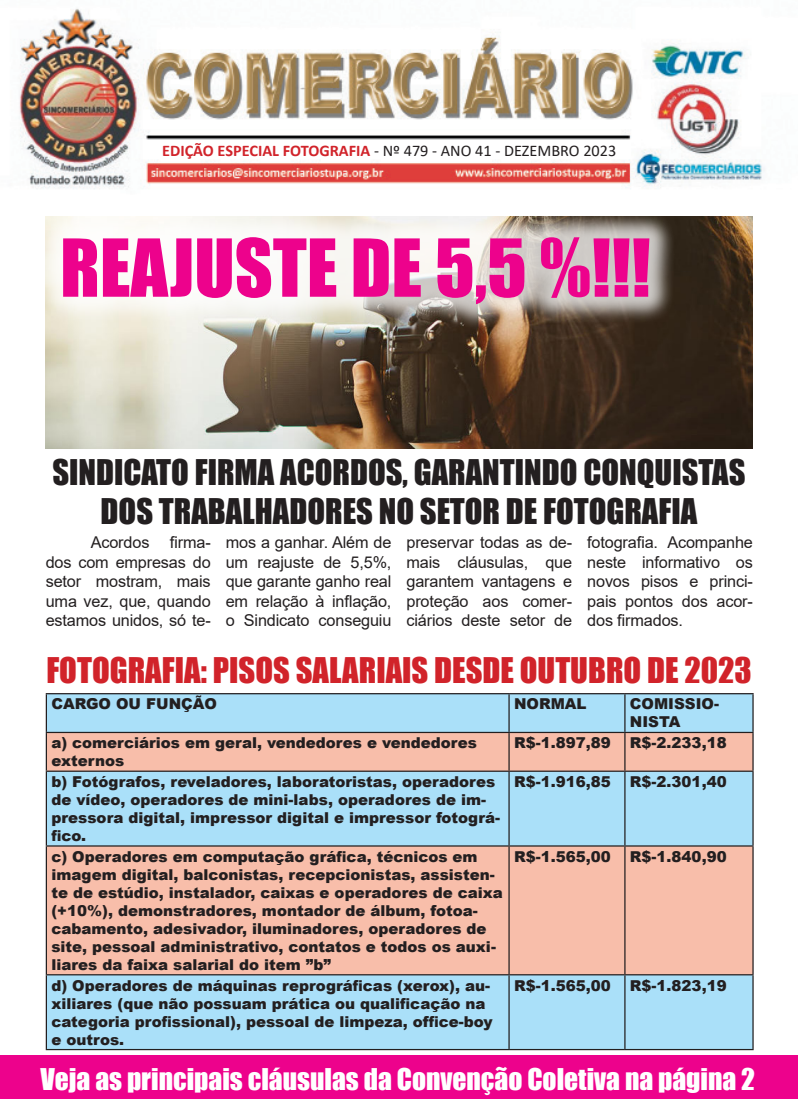
<style>
.page{position:relative;width:798px;height:1099px;background:#fff}
.page>*{position:absolute;margin:0;border:0;box-sizing:border-box;transform-origin:0 0}
.t1{font:73.75px "Impact";color:#ed028c}
.t2{font:32.5px/39px "Impact";color:#231f20;text-align:center}
.t3{font:32.5px "Impact";color:#d1232a}
.t4{font:27.5px "Impact";color:#fff}
.t5{font:16.25px/19.5px "Arial";letter-spacing:-.01em;color:#231f20;text-align:justify}
.t6{font:16.25px "Calibri";color:#231f20}
.t7{font:900 15px/18px "Arial";color:#231f20}
.s1{font-weight:700;color:#d1232a}
</style>
<div class="page">
<div style="left:0;top:1054px;width:797px;height:44px;background:#ed028c"></div>
<img style="left:19px;top:8px;width:745px;height:181px">
<img style="left:45px;top:216px;width:707px;height:232px">
<div style="left:36px;top:210px;width:640px;height:120px;background:#fff;opacity:.75"></div>
<div style="left:47px;top:694px;width:705px;height:354px;background:#aae0f9"></div>
<svg style="left:47px;top:733px;width:705px;height:241px;background:#dec7c0"></svg>
<hr style="left:46px;top:693px;width:463px;height:1px;background:#231f20">
<hr style="left:46px;top:694px;width:1px;height:37px;background:#231f20">
<hr style="left:509px;top:693px;width:115px;height:1px;background:#231f20">
<hr style="left:508px;top:694px;width:1px;height:37px;background:#231f20">
<hr style="left:624px;top:693px;width:129px;height:1px;background:#231f20">
<hr style="left:624px;top:694px;width:1px;height:37px;background:#231f20">
<hr style="left:752px;top:694px;width:1px;height:37px;background:#231f20">
<hr style="left:46px;top:731px;width:463px;height:2px;background:#231f20">
<hr style="left:46px;top:733px;width:1px;height:37px;background:#231f20">
<hr style="left:509px;top:731px;width:115px;height:2px;background:#231f20">
<hr style="left:508px;top:733px;width:1px;height:37px;background:#231f20">
<hr style="left:624px;top:731px;width:129px;height:2px;background:#231f20">
<hr style="left:624px;top:733px;width:1px;height:37px;background:#231f20">
<hr style="left:752px;top:733px;width:1px;height:37px;background:#231f20">
<hr style="left:46px;top:770px;width:463px;height:1px;background:#231f20">
<hr style="left:46px;top:771px;width:1px;height:74px;background:#231f20">
<hr style="left:509px;top:770px;width:115px;height:1px;background:#231f20">
<hr style="left:508px;top:771px;width:1px;height:74px;background:#231f20">
<hr style="left:624px;top:770px;width:129px;height:1px;background:#231f20">
<hr style="left:624px;top:771px;width:1px;height:74px;background:#231f20">
<hr style="left:752px;top:771px;width:1px;height:74px;background:#231f20">
<hr style="left:46px;top:845px;width:463px;height:1px;background:#231f20">
<hr style="left:46px;top:846px;width:1px;height:128px;background:#231f20">
<hr style="left:509px;top:845px;width:115px;height:1px;background:#231f20">
<hr style="left:508px;top:846px;width:1px;height:128px;background:#231f20">
<hr style="left:624px;top:845px;width:129px;height:1px;background:#231f20">
<hr style="left:624px;top:846px;width:1px;height:128px;background:#231f20">
<hr style="left:752px;top:846px;width:1px;height:128px;background:#231f20">
<hr style="left:46px;top:974px;width:463px;height:1px;background:#231f20">
<hr style="left:46px;top:975px;width:1px;height:73px;background:#231f20">
<hr style="left:509px;top:974px;width:115px;height:1px;background:#231f20">
<hr style="left:508px;top:975px;width:1px;height:73px;background:#231f20">
<hr style="left:624px;top:974px;width:129px;height:1px;background:#231f20">
<hr style="left:624px;top:975px;width:1px;height:73px;background:#231f20">
<hr style="left:752px;top:975px;width:1px;height:73px;background:#231f20">
<hr style="left:46px;top:1048px;width:463px;height:2px;background:#231f20">
<hr style="left:509px;top:1048px;width:115px;height:2px;background:#231f20">
<hr style="left:624px;top:1048px;width:129px;height:2px;background:#231f20">
<p class="t6" style="left:162px;top:139px;width:455px"><span class="s1">EDIÇÃO ESPECIAL FOTOGRAFIA</span> - Nº 479 - ANO 41 - DEZEMBRO 2023</p>
<p class="t1" style="left:60px;top:210px;width:592px">REAJUSTE DE 5,5 %!!!</p>
<p class="t2" style="left:52px;top:452px;width:694px">SINDICATO FIRMA ACORDOS, GARANTINDO CONQUISTAS<br>DOS TRABALHADORES NO SETOR DE FOTOGRAFIA</p>
<p class="t5" style="left:46px;top:532px;width:166px;text-indent:124px">firma&shy;dos com empresas do setor mostram, mais uma vez, que, quando estamos unidos, só te-</p>
<p class="t5" style="left:226px;top:532px;width:167px">mos a ganhar. Além de um reajuste de 5,5%, que garante ganho real em relação à inflação, o Sindicato conseguiu</p>
<p class="t5" style="left:406px;top:532px;width:167px">preservar todas as de&shy;mais cláusulas, que garantem vantagens e proteção aos comer&shy;ciários deste setor de</p>
<p class="t5" style="left:587px;top:532px;width:167px">fotografia. Acompanhe neste informativo os novos pisos e princi&shy;pais pontos dos acor&shy;dos firmados.</p>
<p class="t5" style="left:91px;top:532px;width:60px">Acordos</p>
<p class="t3" style="left:46px;top:645px;width:706px">FOTOGRAFIA: PISOS SALARIAIS DESDE OUTUBRO DE 2023</p>
<p class="t7" style="left:51px;top:694px;width:167px">CARGO OU FUNÇÃO</p>
<p class="t7" style="left:514px;top:694px;width:74px">NORMAL</p>
<p class="t7" style="left:629px;top:694px;width:91px">COMISSIO-<br>NISTA</p>
<p class="t7" style="left:51px;top:733px;width:427px">a) comerciários em geral, vendedores e vendedores externos</p>
<p class="t7" style="left:514px;top:733px;width:98px">R$-1.897,89</p>
<p class="t7" style="left:629px;top:733px;width:98px">R$-2.233,18</p>
<p class="t7" style="left:51px;top:772px;width:450px">b) Fotógrafos, reveladores, laboratoristas, operadores de vídeo, operadores de mini-labs, operadores de im&shy;pressora digital, impressor digital e impressor fotográ&shy;fico.</p>
<p class="t7" style="left:514px;top:772px;width:98px">R$-1.916,85</p>
<p class="t7" style="left:629px;top:772px;width:98px">R$-2.301,40</p>
<p class="t7" style="left:51px;top:846px;width:453px">c) Operadores em computação gráfica, técnicos em imagem digital, balconistas, recepcionistas, assisten&shy;te de estúdio, instalador, caixas e operadores de caixa (+10%), demonstradores, montador de álbum, fotoa&shy;cabamento, adesivador, iluminadores, operadores de site, pessoal administrativo, contatos e todos os auxi&shy;liares da faixa salarial do item ”b”</p>
<p class="t7" style="left:514px;top:846px;width:98px">R$-1.565,00</p>
<p class="t7" style="left:629px;top:846px;width:98px">R$-1.840,90</p>
<p class="t7" style="left:51px;top:975px;width:443px">d) Operadores de máquinas reprográficas (xerox), au&shy;xiliares (que não possuam prática ou qualificação na categoria profissional), pessoal de limpeza, office-boy e outros.</p>
<p class="t7" style="left:514px;top:975px;width:98px">R$-1.565,00</p>
<p class="t7" style="left:629px;top:975px;width:98px">R$-1.823,19</p>
<p class="t4" style="left:40px;top:1057px;width:715px">Veja as principais cláusulas da Convenção Coletiva na página 2</p>
</div>
